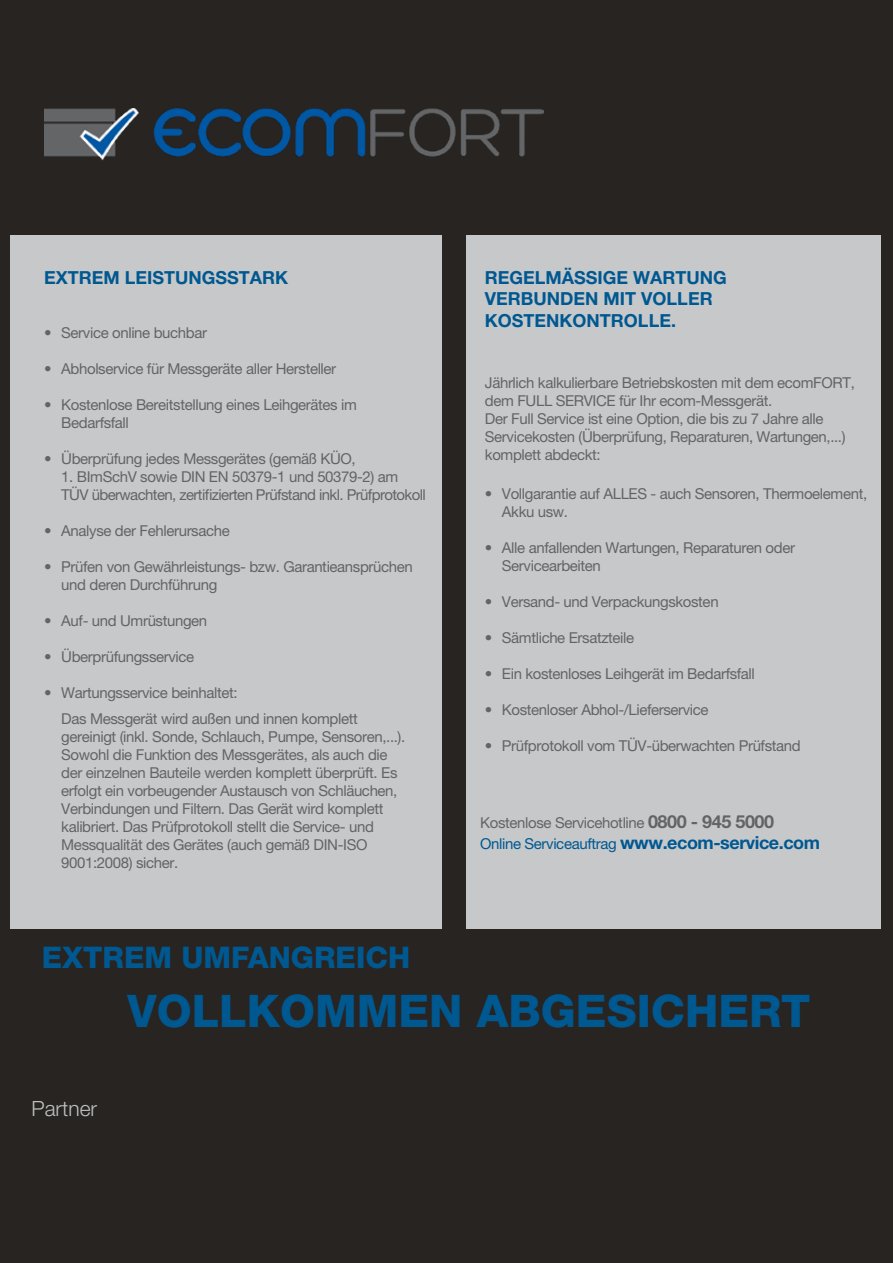
<style>
.page{position:relative;width:893px;height:1263px;background:#c7c8ca}
.page>*{position:absolute;margin:0;border:0;box-sizing:border-box;transform-origin:0 0}
.t1{font:800 45px "Helvetica Neue LT Pro";color:#005891}
.t2{font:800 29.85px "Helvetica Neue LT Pro";color:#005891}
.t3{font:300 21px "Helvetica Neue LT Pro";color:#bfc0c0}
.t4{font:700 18px/21.3px "Helvetica Neue LT Pro";color:#005891}
.t5{font:15px/18px "Helvetica Neue LT Pro";letter-spacing:-.025em;color:#636466}
.s1{font-weight:700;font-size:18px}
.s2{color:#005891}
.s3{font-weight:700;font-size:18px;color:#005891}
</style>
<div class="page">
<div style="left:0;top:929px;width:893px;height:334px;background:#272422"></div>
<div style="left:442px;top:112px;width:23px;height:878px;background:#272422"></div>
<div style="left:881px;top:119px;width:12px;height:878px;background:#272422"></div>
<div style="left:0;top:100px;width:10px;height:877px;background:#272422"></div>
<div style="left:0;top:0;width:893px;height:234px;background:#272422"></div>
<img style="left:44px;top:108px;width:499px;height:53px">
<p class="t4" style="left:44px;top:266px;width:246px">EXTREM LEISTUNGSSTARK</p>
<p class="t5" style="left:44px;top:324px;width:164px">• Service online buchbar</p>
<p class="t5" style="left:44px;top:360px;width:293px">• Abholservice für Messgeräte aller Hersteller</p>
<p class="t5" style="left:61px;top:396px;width:297px;text-indent:-17px">• Kostenlose Bereitstellung eines Leihgerätes im<br>Bedarfsfall</p>
<p class="t5" style="left:44px;top:450px;width:313px">• Überprüfung jedes Messgerätes (gemäß KÜO,</p>
<p class="t5" style="left:61px;top:468px;width:366px">1. BImSchV sowie DIN EN 50379-1 und 50379-2) am<br>TÜV überwachten, zertifizierten Prüfstand inkl. Prüfprotokoll</p>
<p class="t5" style="left:44px;top:522px;width:187px">• Analyse der Fehlerursache</p>
<p class="t5" style="left:61px;top:558px;width:353px;text-indent:-17px">• Prüfen von Gewährleistungs- bzw. Garantieansprüchen und deren Durchführung</p>
<p class="t5" style="left:44px;top:612px;width:165px">• Auf- und Umrüstungen</p>
<p class="t5" style="left:44px;top:648px;width:151px">• Überprüfungsservice</p>
<p class="t5" style="left:61px;top:680px;width:298px;line-height:25.5px;text-indent:-17px">• Wartungsservice beinhaltet:<br>Das Messgerät wird außen und innen komplett</p>
<p class="t5" style="left:61px;top:727px;width:346px">gereinigt (inkl. Sonde, Schlauch, Pumpe, Sensoren,...).<br>Sowohl die Funktion des Messgerätes, als auch die der einzelnen Bauteile werden komplett überprüft. Es erfolgt ein vorbeugender Austausch von Schläuchen, Verbindungen und Filtern. Das Gerät wird komplett kalibriert. Das Prüfprotokoll stellt die Service- und Messqualität des Gerätes (auch gemäß DIN-ISO 9001:2008) sicher.</p>
<p class="t4" style="left:485px;top:267px;width:243px">REGELMÄSSIGE WARTUNG<br>VERBUNDEN MIT VOLLER<br>KOSTENKONTROLLE.</p>
<p class="t5" style="left:485px;top:373px;width:371px">Jährlich kalkulierbare Betriebskosten mit dem ecomFORT, dem FULL SERVICE für Ihr ecom-Messgerät.<br>Der Full Service ist eine Option, die bis zu 7 Jahre alle Servicekosten (Überprüfung, Reparaturen, Wartungen,...) komplett abdeckt:</p>
<p class="t5" style="left:502px;top:484px;width:367px;text-indent:-17px">• Vollgarantie auf ALLES - auch Sensoren, Thermoelement,<br>Akku usw.</p>
<p class="t5" style="left:502px;top:538px;width:295px;text-indent:-17px">• Alle anfallenden Wartungen, Reparaturen oder<br>Servicearbeiten</p>
<p class="t5" style="left:485px;top:592px;width:235px">• Versand- und Verpackungskosten</p>
<p class="t5" style="left:485px;top:628px;width:151px">• Sämtliche Ersatzteile</p>
<p class="t5" style="left:485px;top:664px;width:271px">• Ein kostenloses Leihgerät im Bedarfsfall</p>
<p class="t5" style="left:485px;top:700px;width:225px">• Kostenloser Abhol-/Lieferservice</p>
<p class="t5" style="left:485px;top:736px;width:317px">• Prüfprotokoll vom TÜV-überwachten Prüfstand</p>
<p class="t5" style="left:480px;top:811px;width:341px;line-height:21.6px">Kostenlose Servicehotline <span class="s1">0800 - 945 5000<br></span><span class="s2">Online Serviceauftrag</span> <span class="s3">www.ecom-service.com</span></p>
<h2 class="t2" style="left:42px;top:940px;width:370px">EXTREM UMFANGREICH</h2>
<h1 class="t1" style="left:128px;top:984px;width:684px">VOLLKOMMEN ABGESICHERT</h1>
<h3 class="t3" style="left:32px;top:1095px;width:67px">Partner</h3>
</div>
